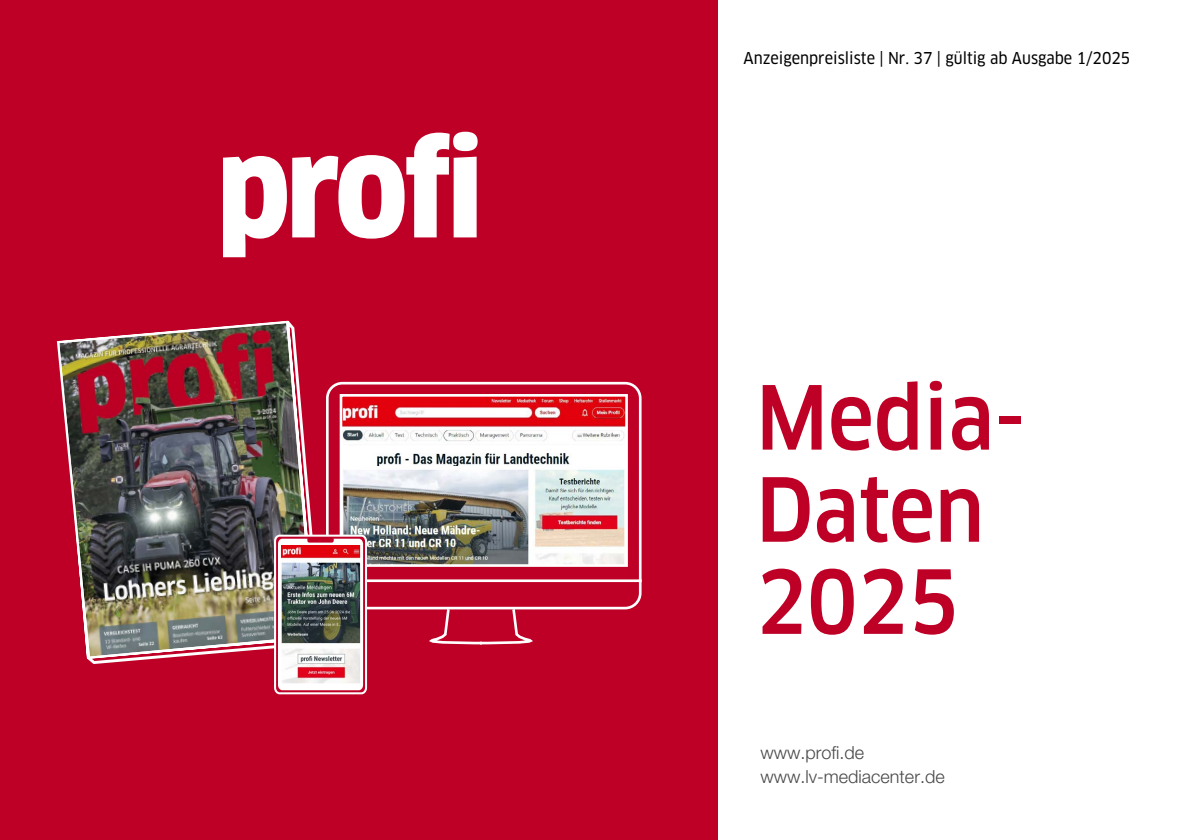
<style>
.page{position:relative;width:1180px;height:840px;background:#fff}
.page>*{position:absolute;margin:0;border:0;box-sizing:border-box;transform-origin:0 0}
.t1{font:500 condensed 86px/92px "Clan OT";color:#be0027}
.t2{font:300 18px/24px "Helvetica Neue LT Pro";color:#484848}
.t3{font:16px "Clan OT Narrow News";color:#000}
</style>
<div class="page">
<div style="left:0;top:0;width:717px;height:839px;background:#be0027"></div>
<svg style="left:223px;top:132px;width:254px;height:125px"></svg>
<img style="left:56px;top:320px;width:248px;height:339px">
<svg style="left:326px;top:381px;width:316px;height:229px"></svg>
<svg style="left:275px;top:535px;width:91px;height:158px"></svg>
<div style="left:274px;top:534px;width:93px;height:160px;border:2px solid #fff;border-radius:5px"></div>
<img style="left:278px;top:430px;width:344px;height:259px">
<div style="left:307px;top:537px;width:27px;height:5px;background:#be0027;border-radius:2px"></div>
<p class="t3" style="left:743px;top:48px;width:388px">Anzeigenpreisliste | Nr. 37 | gültig ab Ausgabe 1/2025</p>
<h1 class="t1" style="left:756px;top:372px;width:270px">Media-<br>Daten<br>2025</h1>
<p class="t2" style="left:760px;top:739px;width:186px">www.profi.de www.lv-mediacenter.de</p>
</div>
